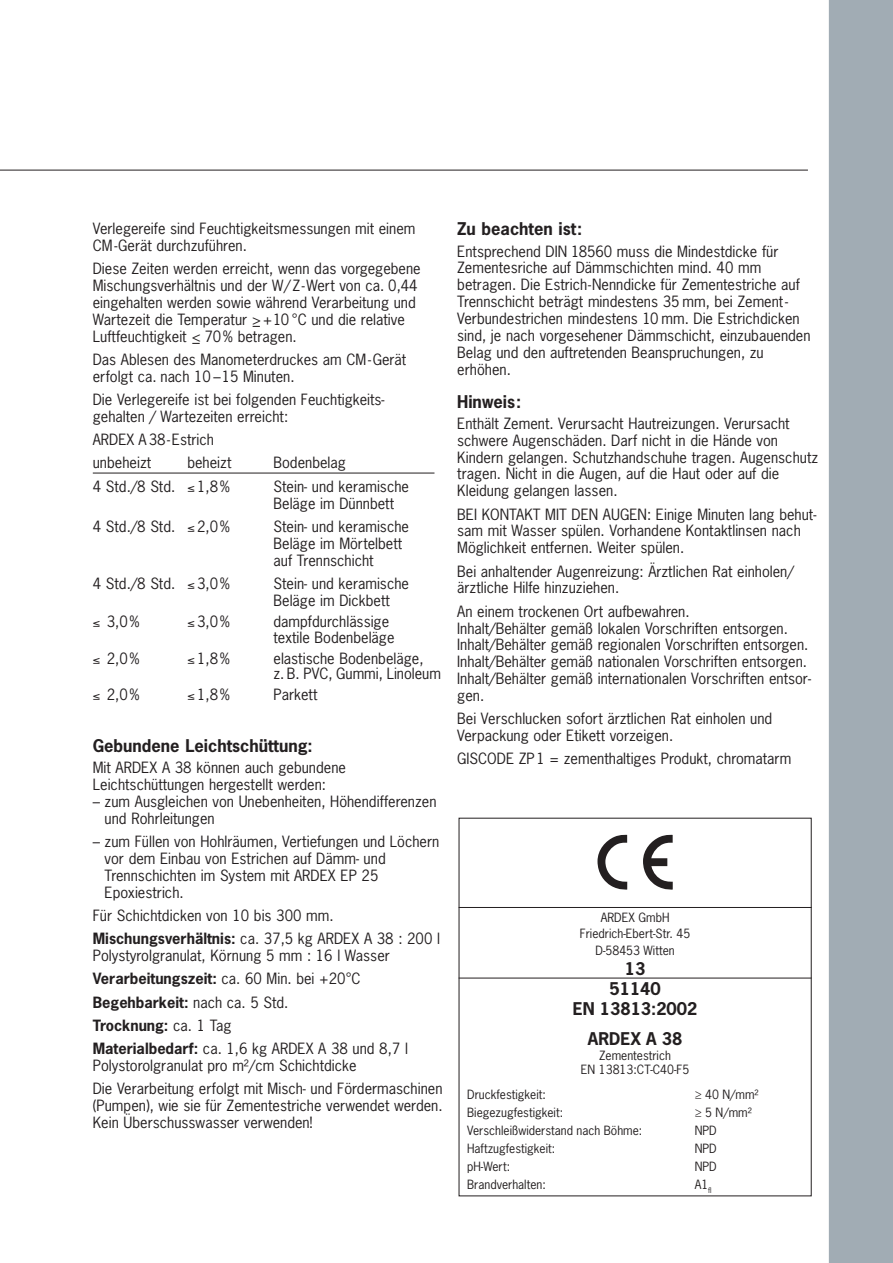
<style>
.page{position:relative;width:893px;height:1263px;background:#fff}
.page>*{position:absolute;margin:0;border:0;box-sizing:border-box;transform-origin:0 0}
.t1{font:700 16.5px "News Gothic";color:#231f20}
.t2{font:700 16.5px/19.8px "News Gothic Std";color:#231f20;text-align:center}
.t3{font:14.7px/17px "News Gothic";color:#231f20}
.t4{font:12px/16.5px "News Gothic Std";color:#231f20;text-align:center}
.s1{font-weight:700}
</style>
<div class="page">
<hr style="left:93px;top:473px;width:341px;height:1px;background:#231f20">
<div style="left:829px;top:0;width:64px;height:1263px;background:#a1acb4"></div>
<hr style="left:0;top:170px;width:808px;height:1px;background:#231f20">
<hr style="left:459px;top:907px;width:353px;height:1px;background:#231f20">
<hr style="left:459px;top:978px;width:353px;height:1px;background:#231f20">
<svg style="left:597px;top:834px;width:30px;height:56px"></svg>
<svg style="left:643px;top:834px;width:30px;height:56px"></svg>
<p class="t3" style="left:93px;top:220px;width:324px">Verlegereife sind Feuchtigkeitsmessungen mit einem<br>CM-Gerät durchzuführen.</p>
<p class="t3" style="left:93px;top:261px;width:329px">Diese Zeiten werden erreicht, wenn das vorgegebene Mischungsverhältnis und der W/Z-Wert von ca. 0,44 eingehalten werden sowie während Verarbeitung und Wartezeit die Temperatur &gt;_ +10 °C und die relative Luftfeuchtigkeit &lt;_ 70% betragen.</p>
<p class="t3" style="left:93px;top:351px;width:315px">Das Ablesen des Manometerdruckes am CM-Gerät erfolgt ca. nach 10 –15 Minuten.</p>
<p class="t3" style="left:93px;top:391px;width:293px">Die Verlegereife ist bei folgenden Feuchtigkeits&shy;gehalten / Wartezeiten erreicht:</p>
<p class="t3" style="left:93px;top:428px;width:123px;line-height:23.2px">ARDEX A38-Estrich unbeheizt</p>
<p class="t3" style="left:187px;top:455px;width:46px">beheizt</p>
<p class="t3" style="left:274px;top:455px;width:74px">Bodenbelag</p>
<p class="t3" style="left:93px;top:478px;width:139px">4 Std./8 Std. ≤ 1,8%</p>
<p class="t3" style="left:274px;top:478px;width:137px">Stein- und keramische<br>Beläge im Dünnbett</p>
<p class="t3" style="left:93px;top:518px;width:139px">4 Std./8 Std. ≤ 2,0%</p>
<p class="t3" style="left:274px;top:518px;width:137px">Stein- und keramische<br>Beläge im Mörtelbett auf Trennschicht</p>
<p class="t3" style="left:93px;top:575px;width:139px">4 Std./8 Std. ≤ 3,0%</p>
<p class="t3" style="left:274px;top:575px;width:137px">Stein- und keramische<br>Beläge im Dickbett</p>
<p class="t3" style="left:93px;top:614px;width:48px">≤ 3,0%</p>
<p class="t3" style="left:187px;top:614px;width:44px">≤ 3,0%</p>
<p class="t3" style="left:274px;top:615px;width:123px;line-height:15.3px">dampfdurchlässige textile Bodenbeläge</p>
<p class="t3" style="left:93px;top:650px;width:48px">≤ 2,0%</p>
<p class="t3" style="left:187px;top:650px;width:44px">≤ 1,8%</p>
<p class="t3" style="left:274px;top:651px;width:169px;line-height:15.3px">elastische Bodenbeläge,<br>z. B. PVC, Gummi, Linoleum</p>
<p class="t3" style="left:93px;top:686px;width:48px">≤ 2,0%</p>
<p class="t3" style="left:187px;top:686px;width:44px">≤ 1,8%</p>
<p class="t3" style="left:274px;top:686px;width:45px">Parkett</p>
<p class="t1" style="left:93px;top:737px;width:221px">Gebundene Leichtschüttung:</p>
<p class="t3" style="left:93px;top:760px;width:255px">Mit ARDEX A 38 können auch gebundene<br>Leichtschüttungen hergestellt werden:</p>
<p class="t3" style="left:105px;top:793px;width:333px;text-indent:-12px">– zum Ausgleichen von Unebenheiten, Höhendifferenzen und Rohrleitungen</p>
<p class="t3" style="left:105px;top:834px;width:336px;text-indent:-12px">– zum Füllen von Hohlräumen, Vertiefungen und Löchern vor dem Einbau von Estrichen auf Dämm- und Trennschichten im System mit ARDEX EP 25<br>Epoxiestrich.</p>
<p class="t3" style="left:93px;top:904px;width:349px;line-height:23.2px">Für Schichtdicken von 10 bis 300 mm.<br><span class="s1">Mischungsverhältnis:</span> ca. 37,5 kg ARDEX A 38 : 200 l</p>
<p class="t3" style="left:93px;top:944px;width:317px;line-height:23.2px">Polystyrolgranulat, Körnung 5 mm : 16 l Wasser <span class="s1">Verarbeitungszeit:</span> ca. 60 Min. bei +20°C <span class="s1">Begehbarkeit:</span> nach ca. 5 Std.<br><span class="s1">Trocknung:</span> ca. 1 Tag<br><span class="s1">Materialbedarf:</span> ca. 1,6 kg ARDEX A 38 und 8,7 l</p>
<p class="t3" style="left:93px;top:1054px;width:351px;line-height:23.2px">Polystorolgranulat pro m²/cm Schichtdicke<br>Die Verarbeitung erfolgt mit Misch- und Fördermaschinen</p>
<p class="t3" style="left:93px;top:1098px;width:351px">(Pumpen), wie sie für Zementestriche verwendet werden.<br>Kein Überschusswasser verwenden!</p>
<p class="t1" style="left:457px;top:220px;width:127px">Zu beachten ist:</p>
<p class="t3" style="left:457px;top:243px;width:355px">Entsprechend DIN 18560 muss die Mindestdicke für Zementesriche auf Dämmschichten mind. 40 mm betragen. Die Estrich-Nenndicke für Zementestriche auf Trennschicht beträgt mindestens 35 mm, bei Zement-Verbundestrichen mindestens 10 mm. Die Estrichdicken sind, je nach vorgesehener Dämmschicht, einzubauenden Belag und den auftretenden Beanspruchungen, zu erhöhen.</p>
<p class="t1" style="left:457px;top:392px;width:65px">Hinweis:</p>
<p class="t3" style="left:457px;top:415px;width:362px">Enthält Zement. Verursacht Hautreizungen. Verursacht schwere Augenschäden. Darf nicht in die Hände von Kindern gelangen. Schutzhandschuhe tragen. Augenschutz tragen. Nicht in die Augen, auf die Haut oder auf die Kleidung gelangen lassen.</p>
<p class="t3" style="left:457px;top:506px;width:361px">BEI KONTAKT MIT DEN AUGEN: Einige Minuten lang behut&shy;sam mit Wasser spülen. Vorhandene Kontaktlinsen nach<br>Möglichkeit entfernen. Weiter spülen.</p>
<p class="t3" style="left:457px;top:563px;width:338px">Bei anhaltender Augenreizung: Ärztlichen Rat einholen/ ärztliche Hilfe hinzuziehen.</p>
<p class="t3" style="left:457px;top:603px;width:355px">An einem trockenen Ort aufbewahren.<br>Inhalt/Behälter gemäß lokalen Vorschriften entsorgen.<br>Inhalt/Behälter gemäß regionalen Vorschriften entsorgen.<br>Inhalt/Behälter gemäß nationalen Vorschriften entsorgen.<br>Inhalt/Behälter gemäß internationalen Vorschriften entsor&shy;gen.</p>
<p class="t3" style="left:457px;top:711px;width:317px">Bei Verschlucken sofort ärztlichen Rat einholen und<br>Verpackung oder Etikett vorzeigen.</p>
<p class="t3" style="left:457px;top:751px;width:336px">GISCODE ZP1 = zementhaltiges Produkt, chromatarm</p>
<p class="t4" style="left:580px;top:909px;width:112px">ARDEX GmbH<br>Friedrich-Ebert-Str. 45<br>D-58453 Witten</p>
<p class="t2" style="left:573px;top:960px;width:126px">13<br>51140<br>EN 13813:2002</p>
<p class="t2" style="left:588px;top:1030px;width:96px">ARDEX A 38</p>
<p class="t4" style="left:581px;top:1048px;width:110px;line-height:14.4px">Zementestrich<br>EN 13813:CT-C40-F5</p>
<p class="t4" style="left:467px;top:1087px;width:80px">Druckfestigkeit:</p>
<p class="t4" style="left:695px;top:1087px;width:66px">≥ 40 N/mm²</p>
<p class="t4" style="left:467px;top:1105px;width:97px">Biegezugfestigkeit:</p>
<p class="t4" style="left:695px;top:1105px;width:59px">≥ 5 N/mm²</p>
<p class="t4" style="left:467px;top:1122px;width:177px">Verschleißwiderstand nach Böhme:</p>
<p class="t4" style="left:695px;top:1122px;width:24px">NPD</p>
<p class="t4" style="left:467px;top:1140px;width:90px">Haftzugfestigkeit:</p>
<p class="t4" style="left:695px;top:1140px;width:24px">NPD</p>
<p class="t4" style="left:467px;top:1158px;width:44px">pH-Wert:</p>
<p class="t4" style="left:695px;top:1158px;width:24px">NPD</p>
<p class="t4" style="left:467px;top:1176px;width:80px">Brandverhalten:</p>
<p class="t4" style="left:695px;top:1176px;width:19px">A1<sub>fl</sub></p>
</div>
